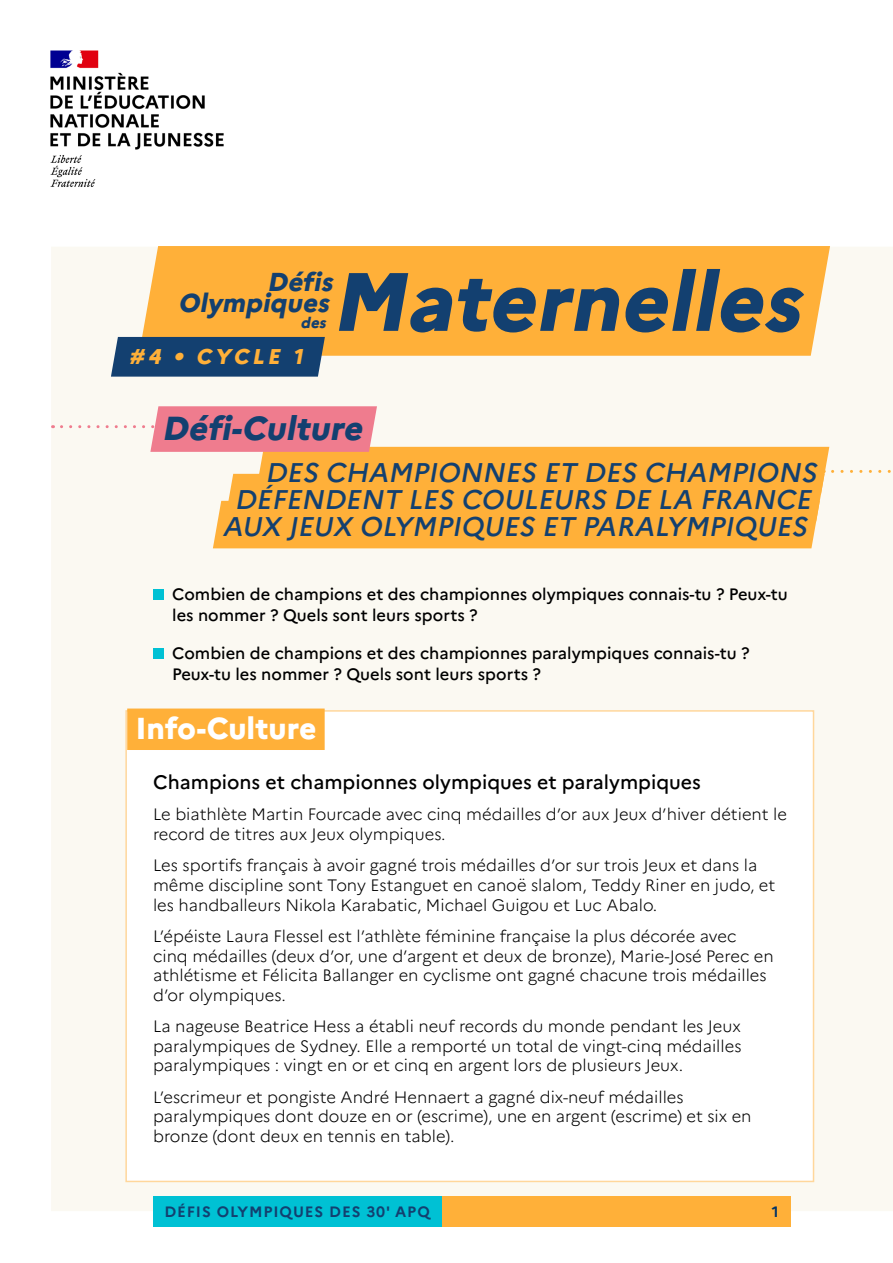
<style>
.page{position:relative;width:893px;height:1263px;background:#fff}
.page>*{position:absolute;margin:0;border:0;box-sizing:border-box;transform-origin:0 0}
.t1{font:italic 800 82.5px "Marianne";color:#134070}
.t2{font:italic 800 33.3px "Marianne";color:#134070}
.t3{font:800 30.3px "Marianne";color:#fff}
.t4{font:italic 500 27px "Marianne";color:#134070}
.t5{font:italic 800 25.95px/21px "Marianne";color:#134070;text-align:right}
.t6{font:italic 800 21.3px "Marianne";color:#ffb039}
.t7{font:500 19.5px "Marianne";color:#000}
.t8{font:300 16.5px/19.5px "Marianne";color:#000}
.t9{font:500 16.5px/21px "Marianne";color:#000}
.t10{font:700 15px "Marianne";letter-spacing:.06em;color:#134070}
.t11{font:italic 800 15px "Marianne";color:#134070}
.t12{font:700 15px "Marianne";color:#036}
.s1{color:#ffb039}
</style>
<div class="page">
<div style="left:51px;top:247px;width:842px;height:964px;background:#fbf9f2"></div>
<div style="left:153px;top:1197px;width:289px;height:30px;background:#00c1d4"></div>
<div style="left:442px;top:1197px;width:349px;height:30px;background:#ffb039"></div>
<img style="left:50px;top:50px;width:174px;height:137px">
<div style="left:125px;top:710px;width:689px;height:472px;background:#fff;border:2px solid #ffd79c"></div>
<div style="left:127px;top:708px;width:198px;height:42px;background:#ffb039"></div>
<div style="left:153px;top:590px;width:10px;height:10px;background:#00c1d4"></div>
<div style="left:153px;top:649px;width:10px;height:10px;background:#00c1d4"></div>
<div style="left:260px;top:447px;width:565px;height:47px;background:#ffb039"></div>
<div style="left:229px;top:474px;width:591px;height:47px;background:#ffb039"></div>
<div style="left:217px;top:501px;width:599px;height:47px;background:#ffb039"></div>
<svg style="left:61px;top:425px;width:93px;height:3px"></svg>
<svg style="left:832px;top:470px;width:61px;height:3px"></svg>
<div style="left:154px;top:406px;width:219px;height:46px;background:#ef7c8e"></div>
<div style="left:148px;top:246px;width:672px;height:110px;background:#ffb039"></div>
<div style="left:114px;top:337px;width:207px;height:40px;background:#134070"></div>
<h1 class="t1" style="left:331px;top:251px;width:488px">Maternelles</h1>
<h3 class="t5" style="left:178px;top:271px;width:161px">Défis<br>Olympiques</h3>
<p class="t11" style="left:301px;top:314px;width:30px">des</p>
<p class="t6" style="left:129px;top:343px;width:180px">#4 • CYCLE 1</p>
<h2 class="t2" style="left:162px;top:407px;width:209px">Défi-Culture</h2>
<h3 class="t4" style="left:265px;top:455px;width:565px">DES CHAMPIONNES ET DES CHAMPIONS<span class="s1">.</span></h3>
<h3 class="t4" style="left:234px;top:482px;width:591px">DÉFENDENT LES COULEURS DE LA FRANCE<span class="s1">.</span></h3>
<h3 class="t4" style="left:222px;top:509px;width:599px">AUX J EUX OLYMPIQUES ET PARALYMPIQUES<span class="s1">.</span></h3>
<p class="t9" style="left:172px;top:583px;width:617px">Combien de champions et des championnes olympiques connais-tu ? Peux-tu les nommer ? Quels sont leurs sports ?</p>
<p class="t9" style="left:172px;top:642px;width:579px">Combien de champions et des championnes paralympiques connais-tu ?<br>Peux-tu les nommer ? Quels sont leurs sports ?</p>
<h3 class="t3" style="left:135px;top:709px;width:183px">Info-Culture</h3>
<p class="t7" style="left:153px;top:770px;width:549px">Champions et championnes olympiques et paralympiques</p>
<p class="t8" style="left:153px;top:805px;width:635px">Le biathlète Martin Fourcade avec cinq médailles d’or aux Jeux d’hiver détient le record de titres aux Jeux olympiques.</p>
<p class="t8" style="left:153px;top:856px;width:624px">Les sportifs français à avoir gagné trois médailles d’or sur trois Jeux et dans la même discipline sont Tony Estanguet en canoë slalom, Teddy Riner en judo, et les handballeurs Nikola Karabatic, Michael Guigou et Luc Abalo.</p>
<p class="t8" style="left:153px;top:926px;width:622px">L’épéiste Laura Flessel est l’athlète féminine française la plus décorée avec cinq médailles (deux d’or, une d’argent et deux de bronze), Marie-José Perec en athlétisme et Félicita Ballanger en cyclisme ont gagné chacune trois médailles d’or olympiques.</p>
<p class="t8" style="left:153px;top:1016px;width:590px;text-align:justify">La nageuse Beatrice Hess a établi neuf records du monde pendant les Jeux paralympiques de Sydney. Elle a remporté un total de vingt-cinq médailles paralympiques : vingt en or et cinq en argent lors de plusieurs Jeux.</p>
<p class="t8" style="left:153px;top:1087px;width:600px">L’escrimeur et pongiste André Hennaert a gagné dix-neuf médailles paralympiques dont douze en or (escrime), une en argent (escrime) et six en bronze (dont deux en tennis en table).</p>
<p class="t10" style="left:164px;top:1203px;width:267px">DÉFIS OLYMPIQUES DES 30' APQ</p>
<p class="t12" style="left:772px;top:1202px;width:8px">1</p>
</div>
